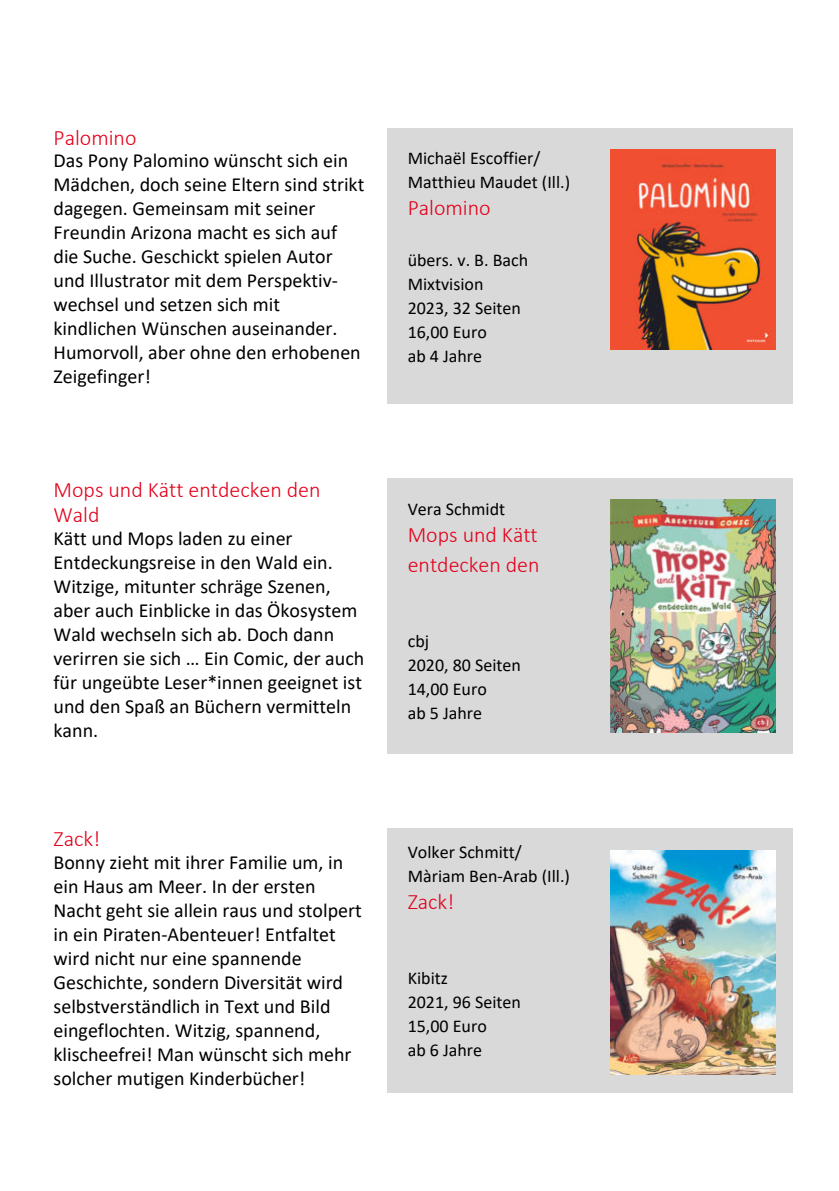
<style>
.page{position:relative;width:839px;height:1191px;background:#fff}
.page>*{position:absolute;margin:0;border:0;box-sizing:border-box;transform-origin:0 0}
.t1{font:300 22px/25.6px "Calibri";color:#e3001a}
.t2{font:20px/24px "Calibri";color:#000}
.t3{font:18px/24px "Calibri";color:#000}
</style>
<div class="page">
<div style="left:387px;top:128px;width:405px;height:276px;background:#d9d9d9"></div>
<div style="left:387px;top:479px;width:405px;height:275px;background:#d9d9d9"></div>
<img style="left:610px;top:500px;width:165px;height:232px">
<div style="left:387px;top:828px;width:405px;height:265px;background:#d9d9d9"></div>
<img style="left:610px;top:851px;width:165px;height:223px">
<img style="left:610px;top:150px;width:165px;height:199px">
<p class="t1" style="left:54px;top:124px;width:84px">Palomino</p>
<p class="t2" style="left:54px;top:148px;width:312px">Das Pony Palomino wünscht sich ein<br>Mädchen, doch seine Eltern sind strikt dagegen. Gemeinsam mit seiner<br>Freundin Arizona macht es sich auf die Suche. Geschickt spielen Autor und Illustrator mit dem Perspektiv&shy;wechsel und setzen sich mit kindlichen Wünschen auseinander.<br>Humorvoll, aber ohne den erhobenen<br>Zeigefinger!</p>
<p class="t1" style="left:54px;top:476px;width:268px">Mops und Kätt entdecken den<br>Wald</p>
<p class="t2" style="left:54px;top:525px;width:312px">Kätt und Mops laden zu einer<br>Entdeckungsreise in den Wald ein.<br>Witzige, mitunter schräge Szenen, aber auch Einblicke in das Ökosystem<br>Wald wechseln sich ab. Doch dann verirren sie sich … Ein Comic, der auch für ungeübte Leser*innen geeignet ist und den Spaß an Büchern vermitteln kann.</p>
<p class="t1" style="left:54px;top:826px;width:48px">Zack!</p>
<p class="t2" style="left:54px;top:850px;width:310px">Bonny zieht mit ihrer Familie um, in ein Haus am Meer. In der ersten Nacht geht sie allein raus und stolpert in ein Piraten-Abenteuer! Entfaltet wird nicht nur eine spannende Geschichte, sondern Diversität wird selbstverständlich in Text und Bild eingeflochten. Witzig, spannend, klischeefrei! Man wünscht sich mehr solcher mutigen Kinderbücher!</p>
<p class="t3" style="left:407px;top:146px;width:164px">Michaël Escoffier/<br>Matthieu Maudet (Ill.)</p>
<p class="t1" style="left:407px;top:195px;width:84px">Palomino</p>
<p class="t3" style="left:407px;top:248px;width:122px">übers. v. B. Bach<br>Mixtvision<br>2023, 32 Seiten<br>16,00 Euro<br>ab 4 Jahre</p>
<p class="t3" style="left:407px;top:496px;width:99px">Vera Schmidt</p>
<p class="t1" style="left:407px;top:519px;width:133px;line-height:30px">Mops und Kätt entdecken den</p>
<p class="t3" style="left:407px;top:628px;width:115px">cbj<br>2020, 80 Seiten<br>14,00 Euro<br>ab 5 Jahre</p>
<p class="t3" style="left:407px;top:840px;width:164px">Volker Schmitt/<br>Màriam Ben-Arab (Ill.)</p>
<p class="t1" style="left:407px;top:889px;width:48px">Zack!</p>
<p class="t3" style="left:407px;top:966px;width:115px">Kibitz<br>2021, 96 Seiten<br>15,00 Euro<br>ab 6 Jahre</p>
</div>
